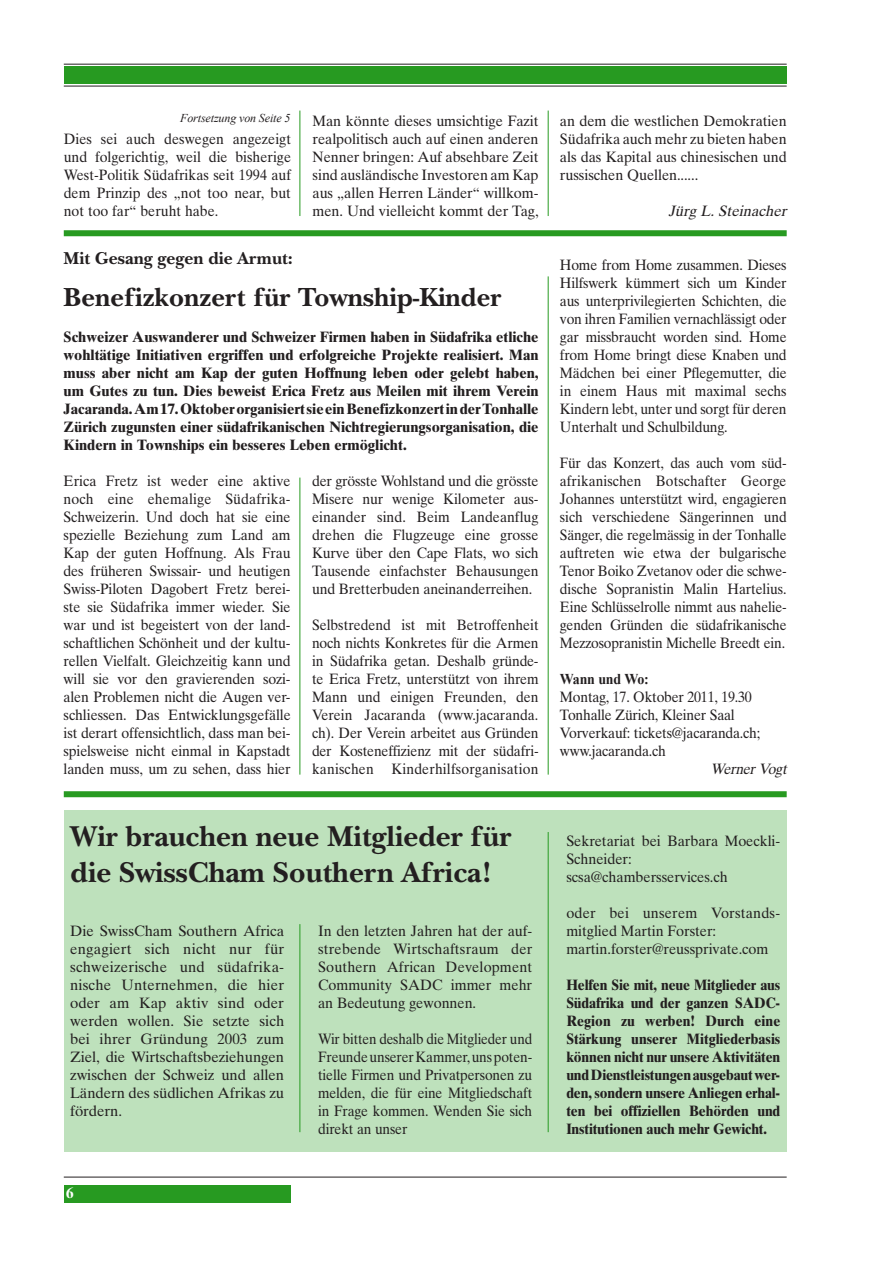
<style>
.page{position:relative;width:893px;height:1263px;background:#fff}
.page>*{position:absolute;margin:0;border:0;box-sizing:border-box;transform-origin:0 0}
.t1{font:700 30px/36px "New Baskerville";color:#231f20}
.t2{font:700 27.3px "New Baskerville";color:#231f20}
.t3{font:700 18px "New Baskerville";color:#231f20}
.t4{font:15px/18px "Times Ten";letter-spacing:-.005em;color:#231f20;text-align:justify;scale:.94 1}
.t5{font:15px/18px "Times Ten";letter-spacing:-.005em;color:#231f20;text-align:justify;scale:.93 1}
.t6{font:15px/18px "Times Ten";letter-spacing:-.005em;color:#231f20;text-align:justify;scale:.96 1}
.t7{font:700 15px/18px "Times Ten";letter-spacing:-.005em;color:#231f20;text-align:justify}
.t8{font:15px/18px "Times Ten";letter-spacing:-.005em;color:#231f20;text-align:justify;scale:.92 1}
.t9{font:15px/18px "Times Ten";letter-spacing:-.005em;color:#231f20;text-align:justify}
.t10{font:700 15px/18px "Times Ten";letter-spacing:-.005em;color:#231f20;text-align:justify;scale:.93 1}
.t11{font:15px/18px "Times Ten";letter-spacing:-.005em;color:#231f20;text-align:justify;scale:.9 1}
.t12{font:italic 15px "Times Ten";color:#231f20}
.t13{font:700 15px "Times New Roman";letter-spacing:-.015em;color:#231f20;scale:.93 1}
.t14{font:italic 15px "Times Ten";color:#231f20;scale:.93 1}
.t15{font:700 15px "Times Ten";color:#fff}
.t16{font:italic 12px "Times New Roman";letter-spacing:-.01em;color:#231f20}
</style>
<div class="page">
<div style="left:64px;top:810px;width:723px;height:341px;background:#bee1bc"></div>
<hr style="left:64px;top:1177px;width:723px;height:1px;background:#231f20">
<div style="left:64px;top:67px;width:723px;height:17px;background:#279a21"></div>
<hr style="left:64px;top:64px;width:723px;height:1px;background:#231f20">
<hr style="left:64px;top:86px;width:723px;height:1px;background:#231f20">
<hr style="left:299px;top:924px;width:1px;height:208px;background:#279a21">
<hr style="left:299px;top:478px;width:1px;height:297px;background:#279a21">
<hr style="left:299px;top:111px;width:1px;height:105px;background:#279a21">
<hr style="left:548px;top:832px;width:1px;height:300px;background:#279a21">
<hr style="left:548px;top:276px;width:1px;height:499px;background:#279a21">
<hr style="left:548px;top:111px;width:1px;height:105px;background:#279a21">
<div style="left:64px;top:1185px;width:227px;height:17px;background:#279a21"></div>
<div style="left:64px;top:791px;width:723px;height:6px;background:#279a21"></div>
<div style="left:64px;top:230px;width:723px;height:6px;background:#279a21"></div>
<p class="t16" style="left:180px;top:110px;width:112px">Fortsetzung von Seite 5</p>
<p class="t4" style="left:64px;top:130px;width:243px">Dies sei auch deswegen angezeigt und folgerichtig, weil die bisherige West-Politik Südafrikas seit 1994 auf dem Prinzip des „not too near, but not too far“ beruht habe.</p>
<p class="t6" style="left:313px;top:112px;width:237px">Man könnte dieses umsichtige Fazit realpolitisch auch auf einen anderen Nenner bringen: Auf absehbare Zeit sind ausländische Investoren am Kap aus „allen Herren Länder“ willkom&shy;men. Und vielleicht kommt der Tag,</p>
<p class="t6" style="left:560px;top:112px;width:238px">an dem die westlichen Demokratien Südafrika auch mehr zu bieten haben als das Kapital aus chinesischen und russischen Quellen......</p>
<p class="t12" style="left:668px;top:202px;width:124px">Jürg L.Steinacher</p>
<p class="t3" style="left:64px;top:248px;width:231px">Mit Gesang gegen die Armut:</p>
<h2 class="t2" style="left:64px;top:281px;width:439px">Benefizkonzert für Township-Kinder</h2>
<p class="t7" style="left:64px;top:328px;width:477px">Schweizer Auswanderer und Schweizer Firmen haben in Südafrika etliche wohltätige Initiativen ergriffen und erfolgreiche Projekte realisiert. Man muss aber nicht am Kap der guten Hoffnung leben oder gelebt haben, um Gutes zu tun. Dies beweist Erica Fretz aus Meilen mit ihrem Verein Jacaranda. Am 17. Oktober organisiert sie ein Benefizkonzert in der Tonhalle Zürich zugunsten einer südafrikanischen Nichtregierungsorganisation, die Kindern in Townships ein besseres Leben ermöglicht.</p>
<p class="t4" style="left:312px;top:472px;width:243px">der grösste Wohlstand und die grösste Misere nur wenige Kilometer aus&shy;einander sind. Beim Landeanflug drehen die Flugzeuge eine grosse Kurve über den Cape Flats, wo sich Tausende einfachster Behausungen und Bretterbuden aneinanderreihen.</p>
<p class="t5" style="left:312px;top:616px;width:245px">Selbstredend ist mit Betroffenheit noch nichts Konkretes für die Armen in Südafrika getan. Deshalb gründe&shy;te Erica Fretz, unterstützt von ihrem Mann und einigen Freunden, den Verein Jacaranda (www.jacaranda. ch). Der Verein arbeitet aus Gründen der Kosteneffizienz mit der südafri&shy;kanischen Kinderhilfsorganisation</p>
<p class="t4" style="left:64px;top:472px;width:243px">Erica Fretz ist weder eine aktive noch eine ehemalige Südafrika-Schweizerin. Und doch hat sie eine spezielle Beziehung zum Land am Kap der guten Hoffnung. Als Frau des früheren Swissair- und heutigen Swiss-Piloten Dagobert Fretz berei&shy;ste sie Südafrika immer wieder. Sie war und ist begeistert von der land&shy;schaftlichen Schönheit und der kultu&shy;rellen Vielfalt. Gleichzeitig kann und will sie vor den gravierenden sozi&shy;alen Problemen nicht die Augen ver&shy;schliessen. Das Entwicklungsgefälle ist derart offensichtlich, dass man bei&shy;spielsweise nicht einmal in Kapstadt landen muss, um zu sehen, dass hier</p>
<h1 class="t1" style="left:71px;top:818px;width:442px">Wir brauchen neue Mitglieder für die SwissCham Southern Africa!</h1>
<p class="t9" style="left:70px;top:922px;width:216px">Die SwissCham Southern Africa engagiert sich nicht nur für schweizerische und südafrika&shy;nische Unternehmen, die hier oder am Kap aktiv sind oder werden wollen. Sie setzte sich bei ihrer Gründung 2003 zum Ziel, die Wirtschaftsbeziehungen zwischen der Schweiz und allen Ländern des südlichen Afrikas zu fördern.</p>
<p class="t6" style="left:318px;top:922px;width:225px">In den letzten Jahren hat der auf&shy;strebende Wirtschaftsraum der Southern African Development Community SADC immer mehr an Bedeutung gewonnen.</p>
<p class="t11" style="left:318px;top:1030px;width:239px">Wir bitten deshalb die Mitglieder und Freunde unserer Kammer, uns poten&shy;tielle Firmen und Privatpersonen zu melden, die für eine Mitgliedschaft in Frage kommen. Wenden Sie sich direkt an unser</p>
<p class="t15" style="left:66px;top:1184px;width:9px">6</p>
<p class="t5" style="left:560px;top:256px;width:245px">Home from Home zusammen. Dieses Hilfswerk kümmert sich um Kinder aus unterprivilegierten Schichten, die von ihren Familien vernachlässigt oder gar missbraucht worden sind. Home from Home bringt diese Knaben und Mädchen bei einer Pflegemutter, die in einem Haus mit maximal sechs Kindern lebt, unter und sorgt für deren Unterhalt und Schulbildung.</p>
<p class="t8" style="left:560px;top:454px;width:248px">Für das Konzert, das auch vom süd&shy;afrikanischen Botschafter George Johannes unterstützt wird, engagieren sich verschiedene Sängerinnen und Sänger, die regelmässig in der Tonhalle auftreten wie etwa der bulgarische Tenor Boiko Zvetanov oder die schwe&shy;dische Sopranistin Malin Hartelius.<br>Eine Schlüsselrolle nimmt aus nahelie&shy;genden Gründen die südafrikanische Mezzosopranistin Michelle Breedt ein.</p>
<p class="t13" style="left:560px;top:669px;width:97px">Wann und Wo:</p>
<p class="t5" style="left:560px;top:688px;width:217px;text-align:left">Montag, 17. Oktober 2011, 19.30<br>Tonhalle Zürich, Kleiner Saal<br>Vorverkauf: tickets@jacaranda.ch; www.jacaranda.ch</p>
<p class="t14" style="left:711px;top:760px;width:87px">WernerVogt</p>
<p class="t6" style="left:566px;top:832px;width:224px;text-align:left">Sekretariat bei Barbara Moeckli-<br>Schneider: scsa@chambersservices.ch</p>
<p class="t6" style="left:566px;top:904px;width:224px;text-align:left">oder bei unserem Vorstands&shy;mitglied Martin Forster: martin.forster@reussprivate.com</p>
<p class="t10" style="left:566px;top:976px;width:232px">Helfen Sie mit, neue Mitglieder aus Südafrika und der ganzen SADC-Region zu werben! Durch eine Stärkung unserer Mitgliederbasis können nicht nur unsere Aktivitäten und Dienstleistungen ausgebaut wer&shy;den, sondern unsere Anliegen erhal&shy;ten bei offiziellen Behörden und Institutionen auch mehr Gewicht.</p>
</div>
